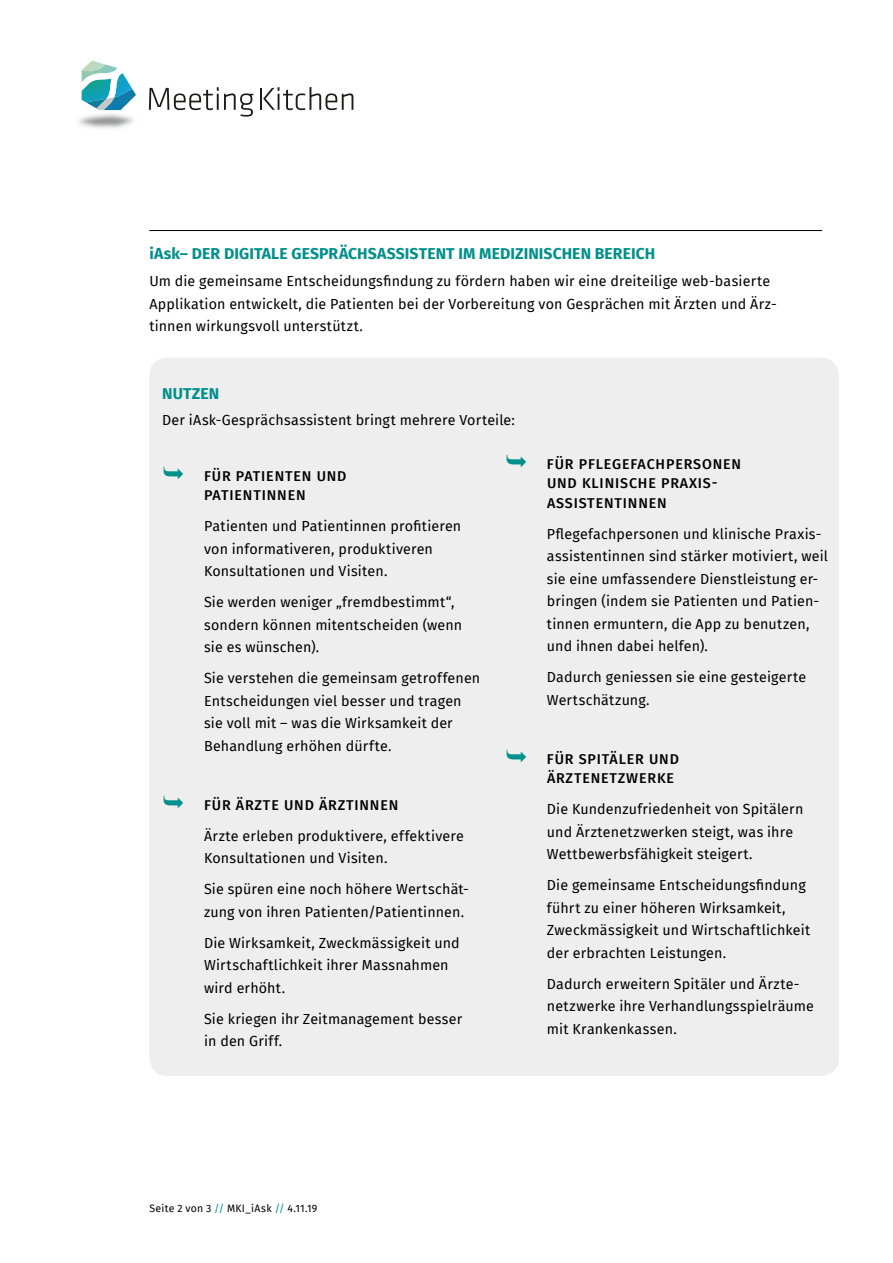
<style>
.page{position:relative;width:893px;height:1263px;background:#fff}
.page>*{position:absolute;margin:0;border:0;box-sizing:border-box;transform-origin:0 0}
.t1{font:700 15.75px "Fira Sans";letter-spacing:.005em;color:#00908b}
.t2{font:14.25px/22.5px "Fira Sans";letter-spacing:.01em;color:#000}
.t3{font:500 14.25px/19.5px "Fira Sans";letter-spacing:.06em;color:#000}
.t4{font:10.5px "Fira Sans";letter-spacing:.025em;color:#000}
.s1{color:#00908b}
</style>
<div class="page">
<div style="left:149px;top:358px;width:690px;height:718px;background:#eee;border-radius:18px"></div>
<svg style="left:82px;top:61px;width:54px;height:49px"></svg>
<svg style="left:149px;top:87px;width:104px;height:30px"></svg>
<svg style="left:261px;top:87px;width:92px;height:23px"></svg>
<hr style="left:149px;top:230px;width:673px;height:1px;background:#000">
<p class="t1" style="left:149px;top:240px;width:508px">iAsk– DER DIGITALE GESPRÄCHSASSISTENT IM MEDIZINISCHEN BEREICH</p>
<p class="t2" style="left:149px;top:269px;width:627px">Um die gemeinsame Entscheidungsfindung zu fördern haben wir eine dreiteilige web-basierte<br>Applikation entwickelt, die Patienten bei der Vorbereitung von Gesprächen mit Ärzten und Ärz&shy;tinnen wirkungsvoll unterstützt.</p>
<p class="t1" style="left:162px;top:380px;width:59px">NUTZEN</p>
<p class="t2" style="left:162px;top:409px;width:354px">Der iAsk-Gesprächsassistent bringt mehrere Vorteile:</p>
<p class="t3" style="left:204px;top:465px;width:144px">FÜR PATIENTEN UND<br>PATIENTINNEN</p>
<p class="t2" style="left:204px;top:514px;width:259px">Patienten und Patientinnen profitieren von informativeren, produktiveren<br>Konsultationen und Visiten.</p>
<p class="t2" style="left:204px;top:590px;width:260px">Sie werden weniger „fremdbestimmt“, sondern können mitentscheiden (wenn sie es wünschen).</p>
<p class="t2" style="left:204px;top:666px;width:278px">Sie verstehen die gemeinsam getroffenen Entscheidungen viel besser und tragen sie voll mit – was die Wirksamkeit der Behandlung erhöhen dürfte.</p>
<p class="t3" style="left:204px;top:794px;width:196px">FÜR ÄRZTE UND ÄRZTINNEN</p>
<p class="t2" style="left:204px;top:824px;width:261px">Ärzte erleben produktivere, effektivere<br>Konsultationen und Visiten.</p>
<p class="t2" style="left:204px;top:877px;width:266px">Sie spüren eine noch höhere Wertschät&shy;zung von ihren Patienten/Patientinnen.</p>
<p class="t2" style="left:204px;top:931px;width:257px">Die Wirksamkeit, Zweckmässigkeit und<br>Wirtschaftlichkeit ihrer Massnahmen wird erhöht.</p>
<p class="t2" style="left:204px;top:1007px;width:260px">Sie kriegen ihr Zeitmanagement besser in den Griff.</p>
<p class="t3" style="left:547px;top:453px;width:196px">FÜR PFLEGEFACHPERSONEN<br>UND KLINISCHE PRAXIS-<br>ASSISTENTINNEN</p>
<p class="t2" style="left:547px;top:522px;width:282px">Pflegefachpersonen und klinische Praxis&shy;assistentinnen sind stärker motiviert, weil sie eine umfassendere Dienstleistung er&shy;bringen (indem sie Patienten und Patien&shy;tinnen ermuntern, die App zu benutzen, und ihnen dabei helfen).</p>
<p class="t2" style="left:547px;top:665px;width:261px">Dadurch geniessen sie eine gesteigerte<br>Wertschätzung.</p>
<p class="t3" style="left:547px;top:748px;width:134px">FÜR SPITÄLER UND<br>ÄRZTENETZWERKE</p>
<p class="t2" style="left:547px;top:797px;width:258px">Die Kundenzufriedenheit von Spitälern und Ärztenetzwerken steigt, was ihre<br>Wettbewerbsfähigkeit steigert.</p>
<p class="t2" style="left:547px;top:873px;width:265px">Die gemeinsame Entscheidungsfindung führt zu einer höheren Wirksamkeit, Zweckmässigkeit und Wirtschaftlichkeit der erbrachten Leistungen.</p>
<p class="t2" style="left:547px;top:972px;width:268px">Dadurch erweitern Spitäler und Ärzte&shy;netzwerke ihre Verhandlungsspielräume mit Krankenkassen.</p>
<p class="t4" style="left:149px;top:1200px;width:170px">Seite 2 von 3 <span class="s1">//</span> MKI_iAsk <span class="s1">//</span> 4.11.19</p>
</div>
